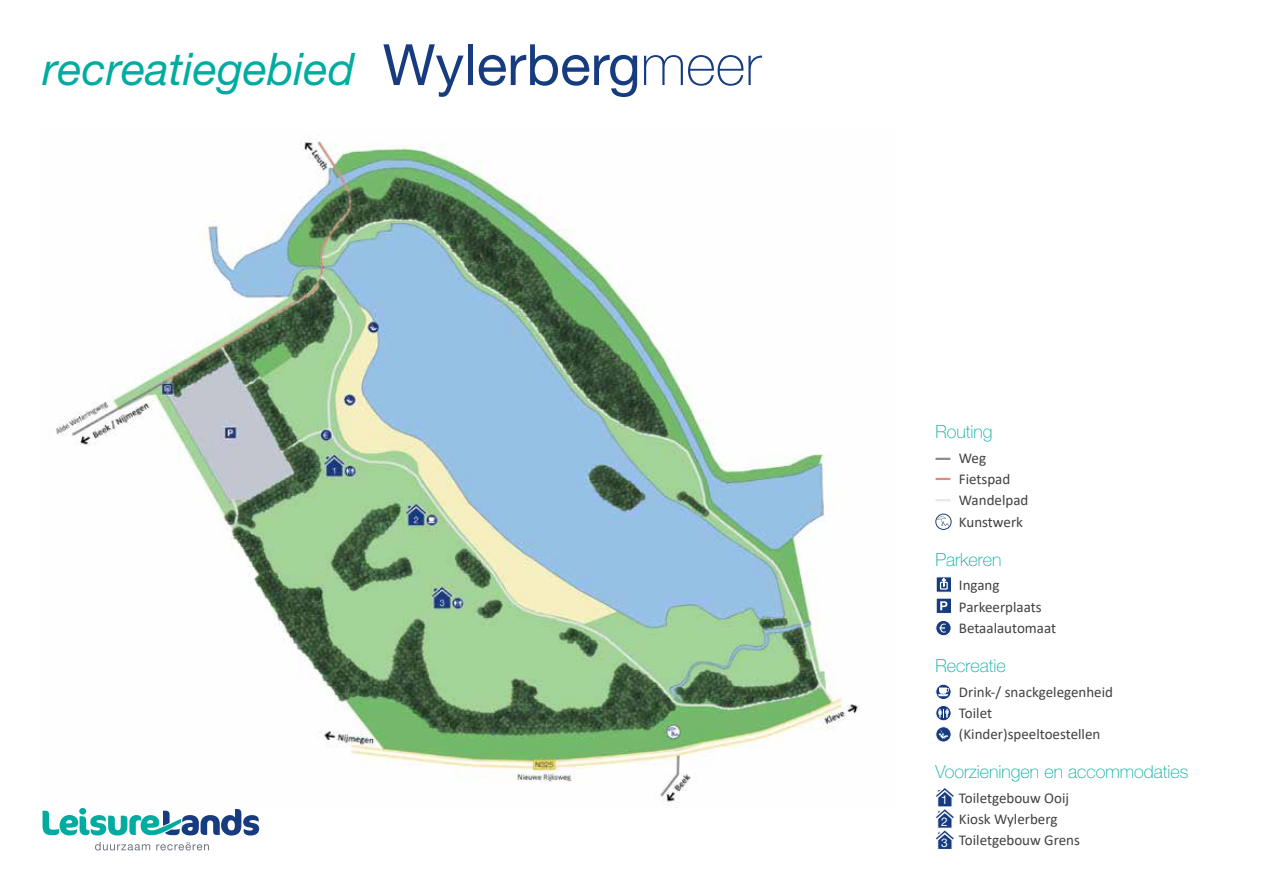
<style>
.page{position:relative;width:1263px;height:893px;background:#fff}
.page>*{position:absolute;margin:0;border:0;box-sizing:border-box;transform-origin:0 0}
.t1{font:57px "Helvetica Neue LT Std";color:#163c7f}
.t2{font:italic 45px "Helvetica Neue LT Std";color:#00aca0}
.t3{font:100 18px "Helvetica Neue LT Std";color:#00aca0}
.t4{font:15px/21.3px "Calibri";color:#414042}
.t5{font:12px/21.3px "Helvetica Neue LT Std";color:#fff;text-align:justify}
.s1{font-weight:100}
</style>
<div class="page">
<img style="left:56px;top:138px;width:804px;height:668px">
<svg style="left:43px;top:808px;width:216px;height:42px"></svg>
<svg style="left:936px;top:620px;width:15px;height:16px"></svg>
<div style="left:935px;top:620px;width:16px;height:16px;border:1px solid #fff;border-radius:50%"></div>
<svg style="left:939px;top:624px;width:7px;height:9px"></svg>
<div style="left:936px;top:577px;width:15px;height:15px;background:#163c7f"></div>
<div style="left:936px;top:577px;width:16px;height:15px;border:1px solid #fff"></div>
<svg style="left:939px;top:578px;width:9px;height:12px"></svg>
<div style="left:936px;top:598px;width:15px;height:15px;background:#163c7f"></div>
<div style="left:936px;top:598px;width:16px;height:16px;border:1px solid #fff"></div>
<svg style="left:940px;top:601px;width:7px;height:9px"></svg>
<svg style="left:936px;top:705px;width:15px;height:16px"></svg>
<div style="left:935px;top:705px;width:16px;height:16px;border:1px solid #fff;border-radius:50%"></div>
<svg style="left:938px;top:709px;width:11px;height:9px"></svg>
<svg style="left:936px;top:684px;width:15px;height:15px"></svg>
<div style="left:935px;top:684px;width:16px;height:16px;border:1px solid #fff;border-radius:50%"></div>
<svg style="left:938px;top:687px;width:11px;height:9px"></svg>
<svg style="left:936px;top:727px;width:15px;height:15px"></svg>
<div style="left:935px;top:726px;width:16px;height:16px;border:1px solid #fff;border-radius:50%"></div>
<svg style="left:939px;top:730px;width:9px;height:9px"></svg>
<svg style="left:935px;top:458px;width:15px;height:2px"></svg>
<svg style="left:935px;top:478px;width:15px;height:2px"></svg>
<svg style="left:935px;top:499px;width:15px;height:2px"></svg>
<div style="left:935px;top:514px;width:16px;height:16px;border:1px solid #203c6f;border-radius:50%"></div>
<svg style="left:937px;top:516px;width:12px;height:10px"></svg>
<svg style="left:935px;top:788px;width:19px;height:62px"></svg>
<h2 class="t2" style="left:43px;top:42px;width:314px">recreatiegebied</h2>
<h1 class="t1" style="left:383px;top:31px;width:380px">Wylerberg<span class="s1">meer</span></h1>
<p class="t3" style="left:935px;top:421px;width:59px">Routing</p>
<p class="t4" style="left:959px;top:447px;width:29px">Weg</p>
<p class="t4" style="left:959px;top:468px;width:71px">Fietspad<br>Wandelpad<br>Kunstwerk</p>
<p class="t3" style="left:935px;top:549px;width:68px">Parkeren</p>
<p class="t4" style="left:959px;top:574px;width:84px">Ingang<br>Parkeerplaats</p>
<p class="t4" style="left:959px;top:617px;width:99px">Betaalautomaat</p>
<p class="t3" style="left:935px;top:655px;width:72px">Recreatie</p>
<p class="t4" style="left:959px;top:681px;width:156px">Drink-/ snackgelegenheid<br>Toilet (Kinder)speeltoestellen</p>
<p class="t3" style="left:935px;top:762px;width:254px">Voorzieningen en accommodaties</p>
<p class="t4" style="left:959px;top:787px;width:123px">Toiletgebouw Ooij<br>Kiosk Wylerberg<br>Toiletgebouw Grens</p>
<p class="t5" style="left:941px;top:789px;width:8px">1<br>2<br>3</p>
</div>
